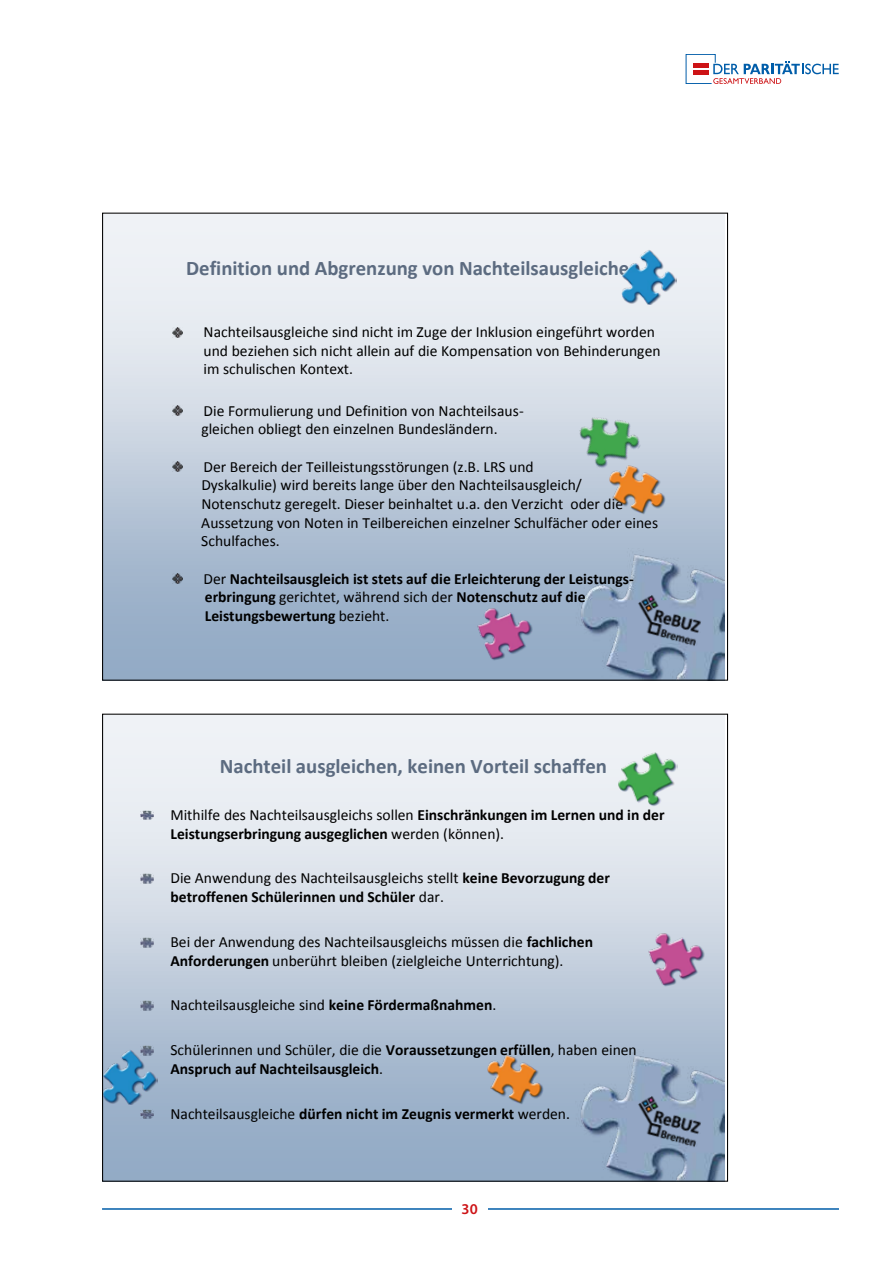
<style>
.page{position:relative;width:893px;height:1263px;background:#fff}
.page>*{position:absolute;margin:0;border:0;box-sizing:border-box;transform-origin:0 0}
.t1{font:700 20.7px "Calibri";color:#5c6b80}
.t2{font:15.6px/18.8px "Calibri";color:#000}
.t3{font:700 15.6px/18.8px "Calibri";color:#000}
.t4{font:600 15px "Myriad Pro";color:#cd1316}
.s1{font-weight:400}
.s2{font-weight:700}
</style>
<div class="page">
<hr style="left:102px;top:1208px;width:737px;height:2px;background:#005da9">
<div style="left:452px;top:1203px;width:35px;height:26px;background:#fff"></div>
<svg style="left:686px;top:54px;width:153px;height:30px"></svg>
<div style="left:103px;top:215px;width:622px;height:465px;background:linear-gradient(to bottom,#fdfcfd,#8ea6c2)"></div>
<img style="left:575px;top:548px;width:150px;height:131px">
<img style="left:630px;top:590px;width:77px;height:58px">
<svg style="left:173px;top:327px;width:9px;height:10px"></svg>
<svg style="left:173px;top:406px;width:9px;height:10px"></svg>
<svg style="left:173px;top:462px;width:9px;height:10px"></svg>
<svg style="left:173px;top:574px;width:9px;height:10px"></svg>
<img style="left:472px;top:605px;width:63px;height:56px">
<img style="left:568px;top:402px;width:80px;height:79px">
<img style="left:621px;top:248px;width:56px;height:56px">
<img style="left:609px;top:463px;width:59px;height:51px">
<div style="left:103px;top:716px;width:622px;height:465px;background:linear-gradient(to bottom,#fdfcfc,#8ea6c2)"></div>
<img style="left:575px;top:1049px;width:150px;height:131px">
<img style="left:630px;top:1091px;width:77px;height:58px">
<svg style="left:140px;top:810px;width:13px;height:10px"></svg>
<svg style="left:140px;top:874px;width:13px;height:9px"></svg>
<svg style="left:140px;top:937px;width:13px;height:10px"></svg>
<svg style="left:140px;top:1001px;width:13px;height:9px"></svg>
<svg style="left:140px;top:1045px;width:13px;height:4px"></svg>
<svg style="left:140px;top:1109px;width:13px;height:10px"></svg>
<img style="left:644px;top:930px;width:63px;height:56px">
<img style="left:618px;top:751px;width:59px;height:56px">
<img style="left:104px;top:1049px;width:54px;height:56px">
<img style="left:487px;top:1053px;width:59px;height:52px">
<h1 class="t1" style="left:186px;top:255px;width:456px">Definition und Abgrenzung von Nachteilsausgleichen</h1>
<p class="t2" style="left:204px;top:323px;width:458px">Nachteilsausgleiche sind nicht im Zuge der Inklusion eingeführt worden und beziehen sich nicht allein auf die Kompensation von Behinderungen im schulischen Kontext.</p>
<p class="t2" style="left:201px;top:401px;width:324px">Die Formulierung und Definition von Nachteilsaus&shy;gleichen obliegt den einzelnen Bundesländern.</p>
<p class="t2" style="left:201px;top:457px;width:458px">Der Bereich der Teilleistungsstörungen (z.B. LRS und<br>Dyskalkulie) wird bereits lange über den Nachteilsausgleich/ Notenschutz geregelt. Dieser beinhaltet u.a. den Verzicht oder die Aussetzung von Noten in Teilbereichen einzelner Schulfächer oder eines Schulfaches.</p>
<p class="t3" style="left:204px;top:569px;width:432px"><span class="s1">Der</span> Nachteilsausgleich ist stets auf die Erleichterung der Leistungs&shy;erbringung <span class="s1">gerichtet, während sich der</span> Notenschutz auf die<br>Leistungsbewertung <span class="s1">bezieht.</span></p>
<h1 class="t1" style="left:220px;top:753px;width:389px">Nachteil ausgleichen, keinen Vorteil schaffen</h1>
<p class="t3" style="left:170px;top:805px;width:496px"><span class="s1">Mithilfe des Nachteilsausgleichs sollen</span> Einschränkungen im Lernen und in der<br>Leistungserbringung ausgeglichen <span class="s1">werden (können).</span></p>
<p class="t3" style="left:170px;top:869px;width:441px"><span class="s1">Die Anwendung des Nachteilsausgleichs stellt</span> keine Bevorzugung der betroffenen Schülerinnen und Schüler <span class="s1">dar.</span></p>
<p class="t2" style="left:170px;top:932px;width:424px">Bei der Anwendung des Nachteilsausgleichs müssen die <span class="s2">fachlichen<br>Anforderungen</span> unberührt bleiben (zielgleiche Unterrichtung).</p>
<p class="t2" style="left:170px;top:996px;width:327px">Nachteilsausgleiche sind <span class="s2">keine Fördermaßnahmen</span>.</p>
<p class="t3" style="left:170px;top:1041px;width:468px"><span class="s1">Schülerinnen und Schüler, die die</span> Voraussetzungen erfüllen<span class="s1">, haben einen<br></span>Anspruch auf Nachteilsausgleich<span class="s1">.</span></p>
<p class="t3" style="left:170px;top:1104px;width:401px"><span class="s1">Nachteilsausgleiche</span> dürfen nicht im Zeugnis vermerkt <span class="s1">werden.</span></p>
<p class="t4" style="left:462px;top:1200px;width:18px">30</p>
</div>
